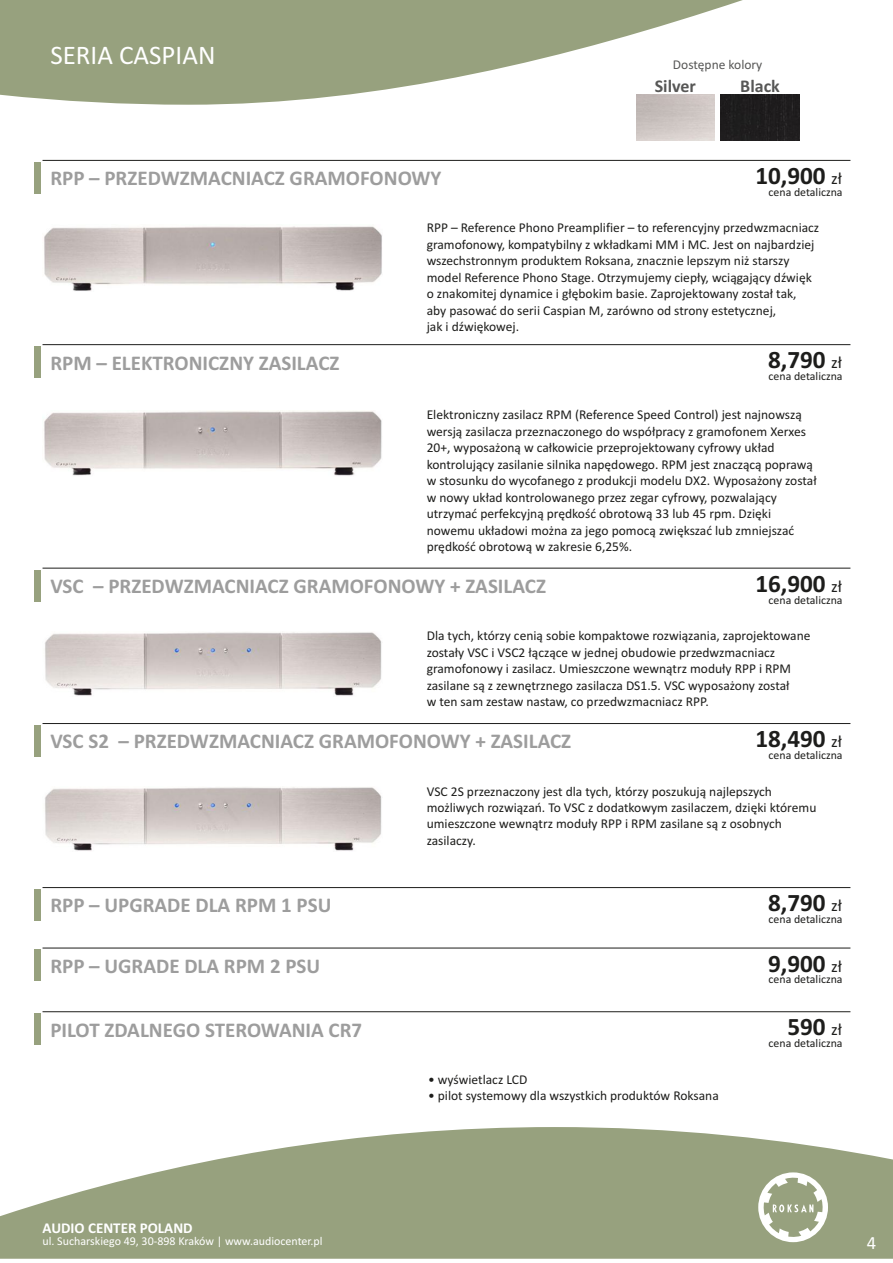
<style>
.page{position:relative;width:893px;height:1263px;background:#fff}
.page>*{position:absolute;margin:0;border:0;box-sizing:border-box;transform-origin:0 0}
.t1{font:27px "Calibri";color:#fff}
.t2{font:700 25.2px "Calibri";color:#1d1d1b}
.t3{font:700 21px "Calibri";color:#9d9d9d}
.t4{font:18.6px "Calibri";color:#fff}
.t5{font:700 18px "Calibri";color:#575756}
.t6{font:700 15px "Calibri";color:#fff}
.t7{font:13.5px/16.5px "Calibri";color:#1d1d1b}
.t8{font:13.5px "Calibri";color:#575756}
.t9{font:12px "Calibri";color:#fff}
.t10{font:11.85px "Calibri";color:#1d1d1b}
.s1{font-weight:400;font-size:16.95px}
</style>
<div class="page">
<svg style="left:0;top:0;width:743px;height:105px;fill:#97a17e"></svg>
<svg style="left:0;top:1127px;width:893px;height:132px;fill:#97a17e"></svg>
<img style="left:636px;top:95px;width:78px;height:46px">
<svg style="left:758px;top:1172px;width:70px;height:70px"></svg>
<hr style="left:43px;top:344px;width:807px;height:1px;background:#1d1d1b">
<div style="left:35px;top:346px;width:6px;height:32px;background:#97a17e"></div>
<hr style="left:43px;top:568px;width:807px;height:1px;background:#1d1d1b">
<div style="left:35px;top:569px;width:6px;height:32px;background:#97a17e"></div>
<hr style="left:43px;top:160px;width:807px;height:1px;background:#1d1d1b">
<div style="left:35px;top:162px;width:6px;height:32px;background:#97a17e"></div>
<hr style="left:43px;top:723px;width:807px;height:1px;background:#1d1d1b">
<div style="left:35px;top:725px;width:6px;height:32px;background:#97a17e"></div>
<img style="left:44px;top:226px;width:338px;height:65px">
<img style="left:44px;top:411px;width:338px;height:65px">
<img style="left:45px;top:632px;width:337px;height:64px">
<img style="left:45px;top:787px;width:337px;height:64px">
<hr style="left:43px;top:948px;width:807px;height:1px;background:#1d1d1b">
<div style="left:35px;top:949px;width:6px;height:32px;background:#97a17e"></div>
<hr style="left:43px;top:1011px;width:807px;height:1px;background:#1d1d1b">
<div style="left:35px;top:1013px;width:6px;height:32px;background:#97a17e"></div>
<hr style="left:43px;top:887px;width:807px;height:1px;background:#1d1d1b">
<div style="left:35px;top:889px;width:6px;height:32px;background:#97a17e"></div>
<div style="left:721px;top:95px;width:78px;height:46px;background:#1f1d1e"></div>
<h1 class="t1" style="left:50px;top:44px;width:167px">SERIA CASPIAN</h1>
<p class="t8" style="left:673px;top:59px;width:91px">Dostępne kolory</p>
<h3 class="t5" style="left:655px;top:78px;width:43px">Silver</h3>
<h3 class="t5" style="left:740px;top:78px;width:41px">Black</h3>
<h2 class="t2" style="left:755px;top:165px;width:88px">10,900 <span class="s1">zł</span></h2>
<p class="t10" style="left:769px;top:187px;width:76px">cena detaliczna</p>
<h3 class="t3" style="left:50px;top:169px;width:393px">RPP – PRZEDWZMACNIACZ GRAMOFONOWY</h3>
<p class="t7" style="left:427px;top:221px;width:394px">RPP – Reference Phono Preamplifier – to referencyjny przedwzmacniacz gramofonowy, kompatybilny z wkładkami MM i MC. Jest on najbardziej wszechstronnym produktem Roksana, znacznie lepszym niż starszy model Reference Phono Stage. Otrzymujemy ciepły, wciągający dźwięk o znakomitej dynamice i głębokim basie. Zaprojektowany został tak, aby pasować do serii Caspian M, zarówno od strony estetycznej,<br>jak i dźwiękowej.</p>
<h3 class="t3" style="left:50px;top:354px;width:291px">RPM – ELEKTRONICZNY ZASILACZ</h3>
<h2 class="t2" style="left:768px;top:349px;width:76px">8,790 <span class="s1">zł</span></h2>
<p class="t10" style="left:769px;top:371px;width:76px">cena detaliczna</p>
<p class="t7" style="left:427px;top:408px;width:392px">Elektroniczny zasilacz RPM (Reference Speed Control) jest najnowszą wersją zasilacza przeznaczonego do współpracy z gramofonem Xerxes 20+, wyposażoną w całkowicie przeprojektowany cyfrowy układ kontrolujący zasilanie silnika napędowego. RPM jest znaczącą poprawą w stosunku do wycofanego z produkcji modelu DX2. Wyposażony został w nowy układ kontrolowanego przez zegar cyfrowy, pozwalający utrzymać perfekcyjną prędkość obrotową 33 lub 45 rpm. Dzięki nowemu układowi można za jego pomocą zwiększać lub zmniejszać prędkość obrotową w zakresie 6,25%.</p>
<h2 class="t2" style="left:755px;top:573px;width:88px">16,900 <span class="s1">zł</span></h2>
<p class="t10" style="left:769px;top:595px;width:76px">cena detaliczna</p>
<h3 class="t3" style="left:50px;top:577px;width:497px">VSC – PRZEDWZMACNIACZ GRAMOFONOWY + ZASILACZ</h3>
<p class="t7" style="left:427px;top:628px;width:385px">Dla tych, którzy cenią sobie kompaktowe rozwiązania, zaprojektowane zostały VSC i VSC2 łączące w jednej obudowie przedwzmacniacz gramofonowy i zasilacz. Umieszczone wewnątrz moduły RPP i RPM zasilane są z zewnętrznego zasilacza DS1.5. VSC wyposażony został<br>w ten sam zestaw nastaw, co przedwzmacniacz RPP.</p>
<h2 class="t2" style="left:755px;top:728px;width:88px">18,490 <span class="s1">zł</span></h2>
<p class="t10" style="left:769px;top:750px;width:76px">cena detaliczna</p>
<h3 class="t3" style="left:50px;top:733px;width:522px">VSC S2 – PRZEDWZMACNIACZ GRAMOFONOWY + ZASILACZ</h3>
<p class="t7" style="left:427px;top:784px;width:391px">VSC 2S przeznaczony jest dla tych, którzy poszukują najlepszych możliwych rozwiązań. To VSC z dodatkowym zasilaczem, dzięki któremu umieszczone wewnątrz moduły RPP i RPM zasilane są z osobnych zasilaczy.</p>
<h3 class="t3" style="left:50px;top:897px;width:283px">RPP – UPGRADE DLA RPM 1 PSU</h3>
<h2 class="t2" style="left:768px;top:892px;width:76px">8,790 <span class="s1">zł</span></h2>
<p class="t10" style="left:769px;top:914px;width:76px">cena detaliczna</p>
<h3 class="t3" style="left:50px;top:957px;width:271px">RPP – UGRADE DLA RPM 2 PSU</h3>
<h2 class="t2" style="left:768px;top:953px;width:76px">9,900 <span class="s1">zł</span></h2>
<p class="t10" style="left:769px;top:974px;width:76px">cena detaliczna</p>
<h3 class="t3" style="left:50px;top:1021px;width:313px">PILOT ZDALNEGO STEROWANIA CR7</h3>
<p class="t7" style="left:428px;top:1072px;width:101px">• wyświetlacz LCD</p>
<p class="t7" style="left:428px;top:1088px;width:292px">• pilot systemowy dla wszystkich produktów Roksana</p>
<h2 class="t2" style="left:787px;top:1016px;width:56px">590 <span class="s1">zł</span></h2>
<p class="t10" style="left:769px;top:1038px;width:76px">cena detaliczna</p>
<p class="t6" style="left:43px;top:1221px;width:152px">AUDIO CENTER POLAND</p>
<p class="t9" style="left:43px;top:1236px;width:282px">ul. Sucharskiego 49, 30-898 Kraków | www.audiocenter.pl</p>
<h3 class="t4" style="left:867px;top:1234px;width:11px">4</h3>
</div>
